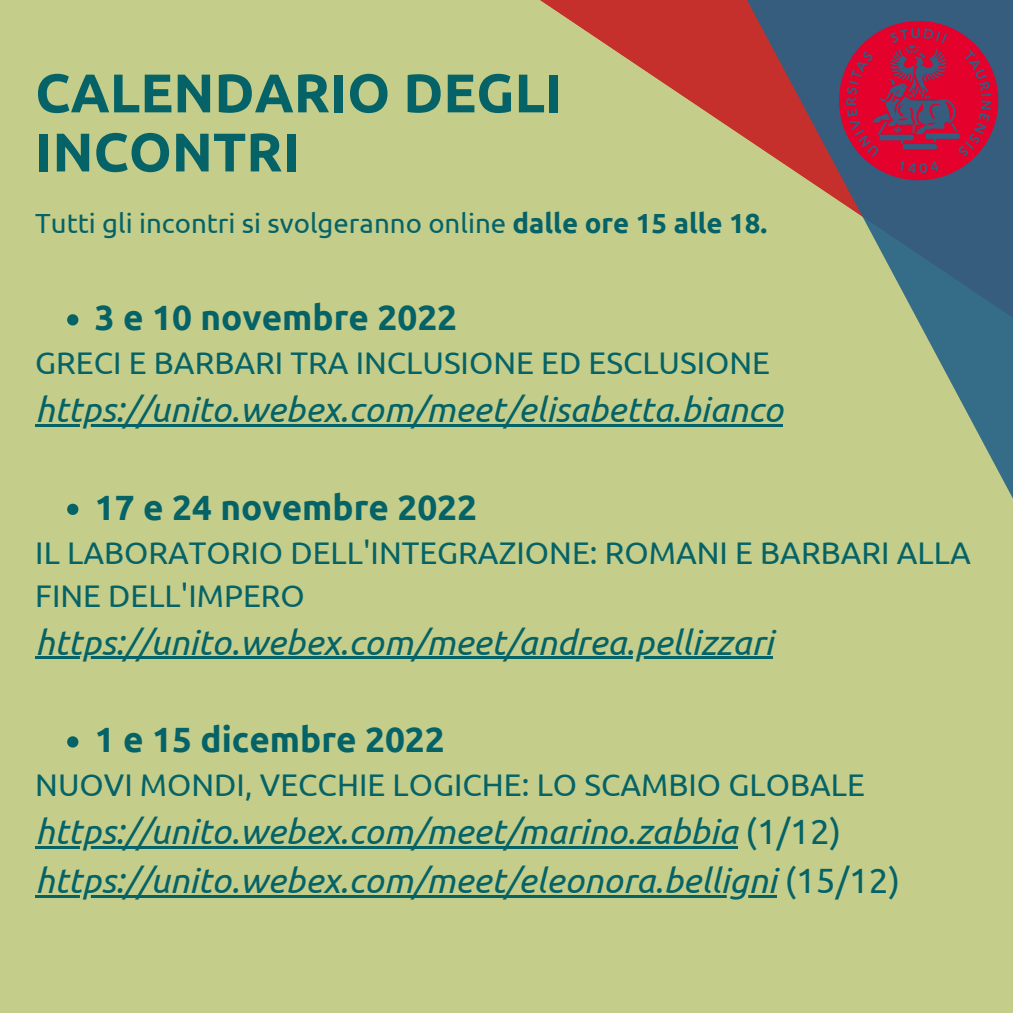
<style>
.page{position:relative;width:1013px;height:1013px;background:#fff}
.page>*{position:absolute;margin:0;border:0;box-sizing:border-box;transform-origin:0 0}
.t1{font:700 54.38px/59px "Ubuntu";color:#056367}
.t2{font:italic 35.12px/48.8px "Ubuntu";color:#056367}
.t3{font:700 35.12px "Ubuntu";color:#056367}
.t4{font:31.25px/43.1px "Ubuntu";color:#056367}
.t5{font:27.62px "Ubuntu";color:#056367}
.s1{font-weight:700}
.s2{font-style:normal}
</style>
<div class="page">
<div style="left:0;top:0;width:1012px;height:1012px;background:#c5cd8a"></div>
<svg style="left:67px;top:314px;width:11px;height:11px"></svg>
<svg style="left:67px;top:503px;width:11px;height:12px"></svg>
<svg style="left:67px;top:736px;width:11px;height:11px"></svg>
<hr style="left:35px;top:424px;width:748px;height:3px;background:#056367">
<hr style="left:35px;top:656px;width:738px;height:3px;background:#056367">
<hr style="left:35px;top:846px;width:702px;height:2px;background:#056367">
<hr style="left:35px;top:894px;width:741px;height:3px;background:#056367">
<svg style="left:540px;top:0;width:472px;height:497px"></svg>
<img style="left:825px;top:13px;width:185px;height:170px">
<h1 class="t1" style="left:35px;top:63px;width:528px">CALENDARIO DEGLI<br>INCONTRI</h1>
<p class="t5" style="left:35px;top:207px;width:733px">Tutti gli incontri si svolgeranno online <span class="s1">dalle ore 15 alle 18.</span></p>
<p class="t3" style="left:95px;top:297px;width:364px">3 e 10 novembre 2022</p>
<p class="t4" style="left:35px;top:341px;width:736px">GRECI E BARBARI TRA INCLUSIONE ED ESCLUSIONE</p>
<p class="t2" style="left:35px;top:384px;width:749px">https://unito.webex.com/meet/elisabetta.bianco</p>
<p class="t3" style="left:95px;top:487px;width:384px">17 e 24 novembre 2022</p>
<p class="t4" style="left:35px;top:530px;width:937px">IL LABORATORIO DELL'INTEGRAZIONE: ROMANI E BARBARI ALLA<br>FINE DELL'IMPERO</p>
<p class="t2" style="left:35px;top:617px;width:739px">https://unito.webex.com/meet/andrea.pellizzari</p>
<p class="t3" style="left:95px;top:719px;width:351px">1 e 15 dicembre 2022</p>
<p class="t4" style="left:35px;top:763px;width:831px">NUOVI MONDI, VECCHIE LOGICHE: LO SCAMBIO GLOBALE</p>
<p class="t2" style="left:35px;top:806px;width:866px">https://unito.webex.com/meet/marino.zabbia <span class="s2">(1/12) </span>https://unito.webex.com/meet/eleonora.belligni <span class="s2">(15/12)</span></p>
</div>
